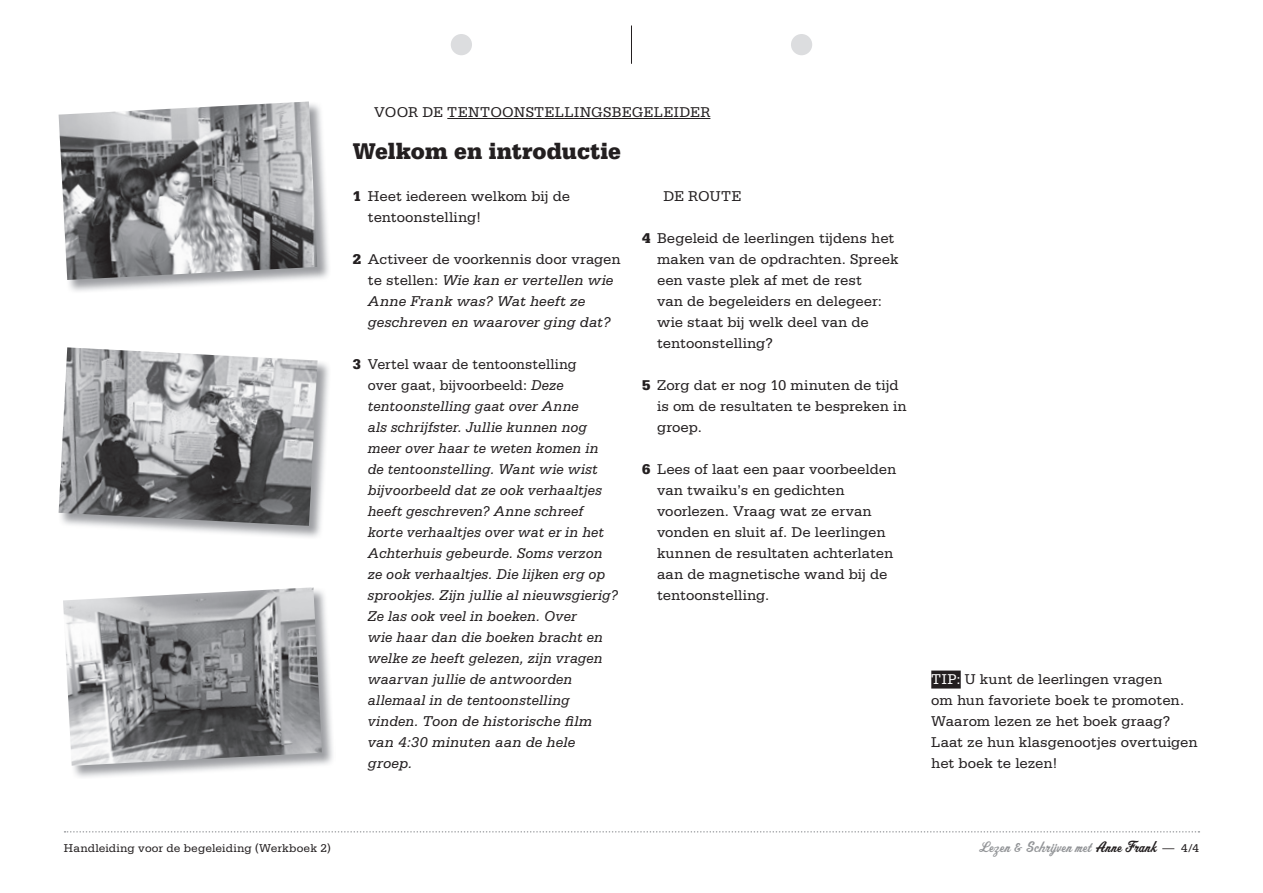
<style>
.page{position:relative;width:1263px;height:893px;background:#fff}
.page>*{position:absolute;margin:0;border:0;box-sizing:border-box;transform-origin:0 0}
.t1{font:900 24px "Serifa Std";color:#231f20;scale:.96 1}
.t2{font:16.5px "OPTI Sport Script";letter-spacing:.005em;color:#939598}
.t3{font:15px/21px "Serifa Std";color:#231f20}
.t4{font:italic 15px/21px "Serifa Std";letter-spacing:.01em;color:#231f20;scale:.96 1}
.t5{font:italic 15px/21px "Serifa Std";letter-spacing:.01em;color:#231f20}
.t6{font:15px "Serifa Std";letter-spacing:.02em;color:#231f20}
.t7{font:12px "Serifa Std";letter-spacing:.005em;color:#231f20}
.s1{font-weight:900}
.s2{font-weight:900;font-style:normal}
.s3{font-style:normal}
.s4{color:#fff}
.s5{color:#231f20}
.s6{font-family:"Serifa Std";font-size:12px;color:#231f20}
</style>
<div class="page">
<svg style="left:65px;top:831px;width:1134px;height:2px"></svg>
<div style="left:451px;top:34px;width:21px;height:21px;background:#dcdddf;border-radius:50%"></div>
<div style="left:791px;top:34px;width:21px;height:21px;background:#dcdddf;border-radius:50%"></div>
<hr style="left:631px;top:26px;width:1px;height:38px;background:#231f20">
<div style="left:931px;top:671px;width:30px;height:18px;background:#231f20"></div>
<img style="left:58px;top:107px;width:271px;height:184px">
<img style="left:59px;top:101px;width:259px;height:179px">
<img style="left:58px;top:362px;width:271px;height:175px">
<img style="left:59px;top:347px;width:259px;height:179px">
<img style="left:74px;top:593px;width:259px;height:184px">
<img style="left:63px;top:587px;width:259px;height:179px">
<hr style="left:447px;top:118px;width:263px;height:1px;background:#231f20">
<p class="t6" style="left:374px;top:104px;width:338px">VOOR DE TENTOONSTELLINGSBEGELEIDER</p>
<h1 class="t1" style="left:353px;top:137px;width:281px">Welkom en introductie</h1>
<p class="t3" style="left:368px;top:186px;width:204px;text-indent:-15px"><span class="s1">1</span> Heet iedereen welkom bij de tentoonstelling!</p>
<p class="t5" style="left:368px;top:249px;width:254px;text-indent:-15px"><span class="s2">2</span> <span class="s3">Activeer de voorkennis door vragen te stellen:</span> Wie kan er vertellen wie Anne Frank was? Wat heeft ze geschreven en waarover ging dat?</p>
<p class="t4" style="left:368px;top:354px;width:262px;text-indent:-15px"><span class="s2">3</span> <span class="s3">Vertel waar de tentoonstelling<br>over gaat, bijvoorbeeld:</span> Deze tentoonstelling gaat over Anne<br>als schrijfster. Jullie kunnen nog meer over haar te weten komen in de tentoonstelling. Want wie wist bijvoorbeeld dat ze ook verhaaltjes heeft geschreven? Anne schreef korte verhaaltjes over wat er in het<br>Achterhuis gebeurde. Soms verzon ze ook verhaaltjes. Die lijken erg op sprookjes. Zijn jullie al nieuwsgierig?<br>Ze las ook veel in boeken. Over<br>wie haar dan die boeken bracht en welke ze heeft gelezen, zijn vragen waarvan jullie de antwoorden allemaal in de tentoonstelling vinden. Toon de historische film van 4:30 minuten aan de hele groep.</p>
<p class="t3" style="left:663px;top:186px;width:80px">DE ROUTE</p>
<p class="t3" style="left:657px;top:228px;width:243px;text-indent:-15px"><span class="s1">4</span> Begeleid de leerlingen tijdens het maken van de opdrachten. Spreek een vaste plek af met de rest<br>van de begeleiders en delegeer: wie staat bij welk deel van de tentoonstelling?</p>
<p class="t3" style="left:657px;top:375px;width:251px;text-indent:-15px"><span class="s1">5</span> Zorg dat er nog 10 minuten de tijd is om de resultaten te bespreken in groep.</p>
<p class="t3" style="left:657px;top:459px;width:241px;text-indent:-15px"><span class="s1">6</span> Lees of laat een paar voorbeelden van twaiku’s en gedichten voorlezen. Vraag wat ze ervan vonden en sluit af. De leerlingen kunnen de resultaten achterlaten aan de magnetische wand bij de tentoonstelling.</p>
<p class="t3" style="left:931px;top:669px;width:268px"><span class="s4">TIP:</span> U kunt de leerlingen vragen<br>om hun favoriete boek te promoten.<br>Waarom lezen ze het boek graag?<br>Laat ze hun klasgenootjes overtuigen het boek te lezen!</p>
<p class="t7" style="left:64px;top:841px;width:268px">Handleiding voor de begeleiding (Werkboek 2)</p>
<p class="t2" style="left:977px;top:837px;width:223px">Lezen &amp; Schrijven met <span class="s5">Anne Frank</span> <span class="s6">— 4/4</span></p>
</div>
